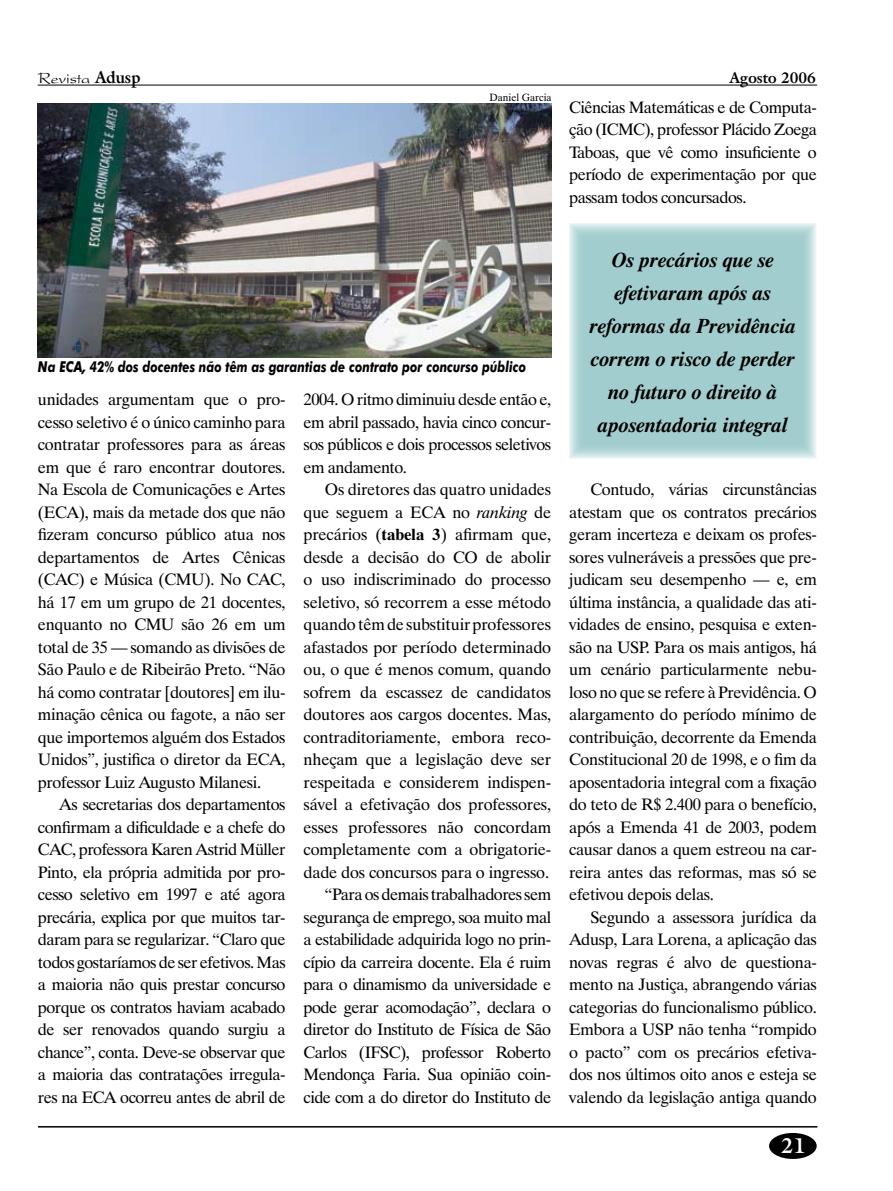
<style>
.page{position:relative;width:893px;height:1191px;background:#fff}
.page>*{position:absolute;margin:0;border:0;box-sizing:border-box;transform-origin:0 0}
.t1{font:italic 700 21px/33px "Dutch 801 BT";color:#000;text-align:center}
.t2{font:700 21px "Galliard IT Cby BT";color:#fff}
.t3{font:16.5px/22.5px "Dutch 801 BT";letter-spacing:-.02em;color:#000;text-align:justify}
.t4{font:16.5px "President";color:#000}
.t5{font:italic 700 15px "Futura BT";color:#000;scale:.8 1}
.t6{font:700 15px "Galliard IT Cby BT";color:#000}
.t7{font:10.5px "Dutch 801 BT";color:#000}
.s1{font-family:"Galliard IT Cby BT";font-weight:700}
.s2{font-style:italic}
.s3{font-weight:700}
</style>
<div class="page">
<hr style="left:38px;top:1126px;width:779px;height:1px;background:#000">
<div style="left:769px;top:1133px;width:48px;height:26px;background:#000;border-radius:50%"></div>
<hr style="left:38px;top:85px;width:779px;height:1px;background:#000">
<div style="left:569px;top:223px;width:248px;height:236px;background:#a2cdce"></div>
<img style="left:38px;top:103px;width:514px;height:254px">
<p class="t4" style="left:38px;top:69px;width:104px">Revista <span class="s1">Adusp</span></p>
<p class="t6" style="left:729px;top:68px;width:87px">Agosto 2006</p>
<p class="t7" style="left:490px;top:91px;width:64px">Daniel Garcia</p>
<p class="t3" style="left:569px;top:95px;width:249px">Ciências Matemáticas e de Computa&shy;ção (ICMC), professor Plácido Zoega Taboas, que vê como insuficiente o período de experimentação por que passam todos concursados.</p>
<p class="t5" style="left:38px;top:358px;width:612px">Na ECA, 42% dos docentes não têm as garantias de contrato por concurso público</p>
<p class="t3" style="left:38px;top:388px;width:249px">unidades argumentam que o pro&shy;cesso seletivo é o único caminho para contratar professores para as áreas em que é raro encontrar doutores.<br>Na Escola de Comunicações e Artes (ECA), mais da metade dos que não fizeram concurso público atua nos departamentos de Artes Cênicas (CAC) e Música (CMU). No CAC, há 17 em um grupo de 21 docentes, enquanto no CMU são 26 em um total de 35 — somando as divisões de São Paulo e de Ribeirão Preto. “Não há como contratar [doutores] em ilu&shy;minação cênica ou fagote, a não ser que importemos alguém dos Estados Unidos”, justifica o diretor da ECA, professor Luiz Augusto Milanesi.</p>
<p class="t3" style="left:38px;top:793px;width:249px;text-indent:21px">As secretarias dos departamentos confirmam a dificuldade e a chefe do CAC, professora Karen Astrid Müller Pinto, ela própria admitida por pro&shy;cesso seletivo em 1997 e até agora precária, explica por que muitos tar&shy;daram para se regularizar. “Claro que todos gostaríamos de ser efetivos. Mas a maioria não quis prestar concurso porque os contratos haviam acabado de ser renovados quando surgiu a chance”, conta. Deve-se observar que a maioria das contratações irregula&shy;res na ECA ocorreu antes de abril de</p>
<p class="t3" style="left:304px;top:388px;width:249px">2004. O ritmo diminuiu desde então e, em abril passado, havia cinco concur&shy;sos públicos e dois processos seletivos em andamento.</p>
<p class="t3" style="left:304px;top:478px;width:249px;text-align:right">Os diretores das quatro unidades que seguem a ECA no <span class="s2">ranking</span> de precários (<span class="s3">tabela 3</span>) afirmam que, desde a decisão do CO de abolir o uso indiscriminado do processo seletivo, só recorrem a esse método quando têm de substituir professores afastados por período determinado ou, o que é menos comum, quando sofrem da escassez de candidatos doutores aos cargos docentes. Mas, contraditoriamente, embora reco&shy;nheçam que a legislação deve ser respeitada e considerem indispen&shy;sável a efetivação dos professores, esses professores não concordam completamente com a obrigatorie&shy;dade dos concursos para o ingresso. “Para os demais trabalhadores sem segurança de emprego, soa muito mal a estabilidade adquirida logo no prin&shy;cípio da carreira docente. Ela é ruim para o dinamismo da universidade e pode gerar acomodação”, declara o diretor do Instituto de Física de São Carlos (IFSC), professor Roberto Mendonça Faria. Sua opinião coin&shy;cide com a do diretor do Instituto de</p>
<p class="t1" style="left:590px;top:242px;width:208px">Os precários que se efetivaram após as reformas da Previdência correm o risco de perder no futuro o direito à aposentadoria integral</p>
<p class="t3" style="left:569px;top:478px;width:249px;text-indent:21px">Contudo, várias circunstâncias atestam que os contratos precários geram incerteza e deixam os profes&shy;sores vulneráveis a pressões que pre&shy;judicam seu desempenho — e, em última instância, a qualidade das ati&shy;vidades de ensino, pesquisa e exten&shy;são na USP. Para os mais antigos, há um cenário particularmente nebu&shy;loso no que se refere à Previdência. O alargamento do período mínimo de contribuição, decorrente da Emenda Constitucional 20 de 1998, e o fim da aposentadoria integral com a fixação do teto de R$ 2.400 para o benefício, após a Emenda 41 de 2003, podem causar danos a quem estreou na car&shy;reira antes das reformas, mas só se efetivou depois delas.</p>
<p class="t3" style="left:569px;top:905px;width:249px;text-indent:21px">Segundo a assessora jurídica da Adusp, Lara Lorena, a aplicação das novas regras é alvo de questiona&shy;mento na Justiça, abrangendo várias categorias do funcionalismo público.<br>Embora a USP não tenha “rompido o pacto” com os precários efetiva&shy;dos nos últimos oito anos e esteja se valendo da legislação antiga quando</p>
<p class="t2" style="left:781px;top:1132px;width:26px">21</p>
</div>
